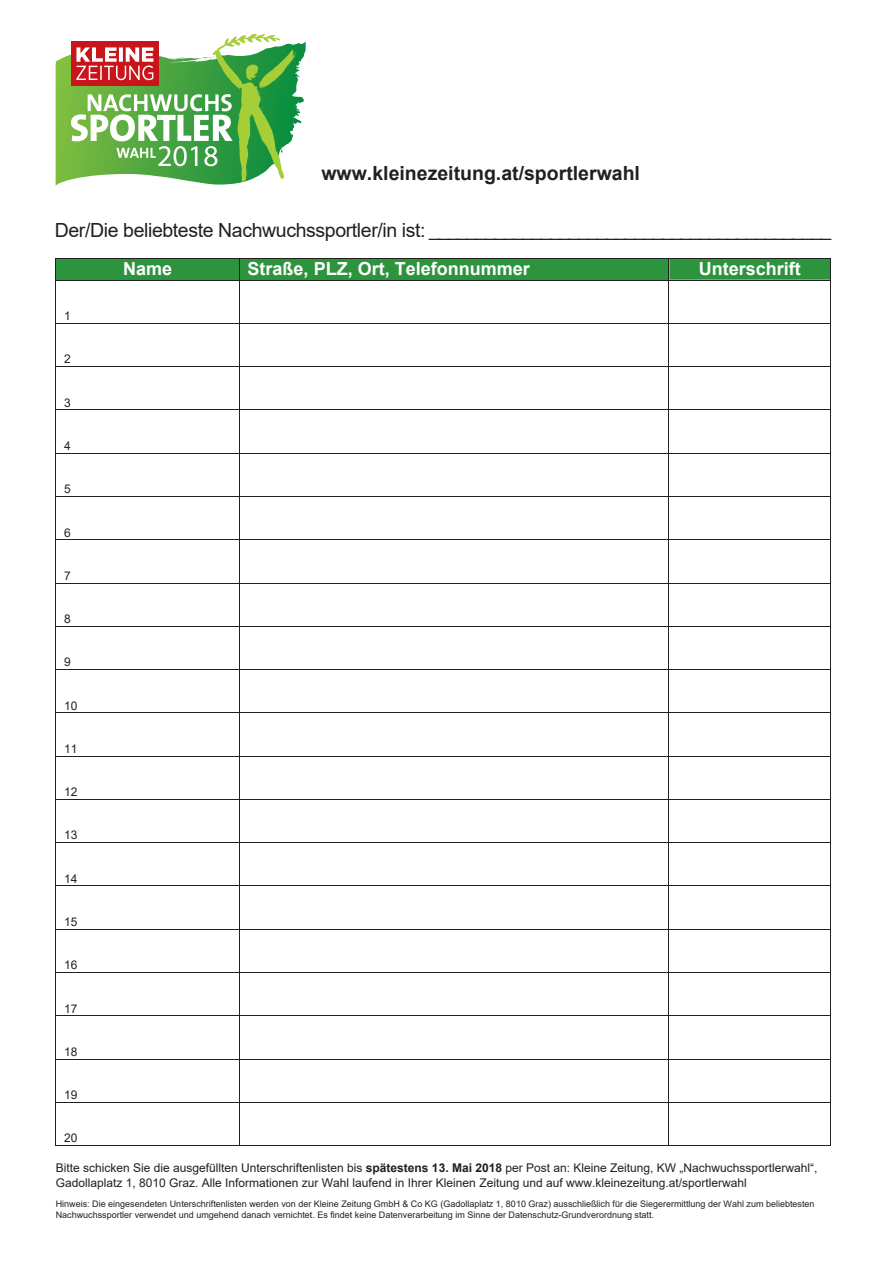
<style>
.page{position:relative;width:893px;height:1263px;background:#fff}
.page>*{position:absolute;margin:0;border:0;box-sizing:border-box;transform-origin:0 0}
.t1{font:19.5px "Arial";letter-spacing:-.02em;color:#231f20}
.t2{font:700 19.5px "Arial";color:#231f20}
.t3{font:700 18px "Arial";color:#fff}
.t4{font:12px/14.4px "Arial";color:#231f20}
.t5{font:9px/10.8px "Arial";color:#231f20}
.s1{font-weight:700}
</style>
<div class="page">
<div style="left:56px;top:258px;width:183px;height:22px;background:#2c943d"></div>
<div style="left:240px;top:258px;width:429px;height:22px;background:#2c943d"></div>
<hr style="left:56px;top:258px;width:775px;height:1px;background:#231f20">
<svg style="left:239px;top:259px;width:1px;height:21px"></svg>
<div style="left:669px;top:259px;width:162px;height:21px;background:#2c943d"></div>
<hr style="left:56px;top:280px;width:775px;height:1px;background:#231f20">
<hr style="left:56px;top:280px;width:1px;height:43px;background:#231f20">
<hr style="left:239px;top:280px;width:1px;height:43px;background:#231f20">
<hr style="left:669px;top:280px;width:1px;height:43px;background:#231f20">
<hr style="left:831px;top:280px;width:1px;height:43px;background:#231f20">
<hr style="left:56px;top:323px;width:775px;height:1px;background:#231f20">
<hr style="left:56px;top:324px;width:1px;height:42px;background:#231f20">
<hr style="left:239px;top:324px;width:1px;height:42px;background:#231f20">
<hr style="left:669px;top:324px;width:1px;height:42px;background:#231f20">
<hr style="left:831px;top:324px;width:1px;height:42px;background:#231f20">
<hr style="left:56px;top:366px;width:775px;height:1px;background:#231f20">
<hr style="left:56px;top:367px;width:1px;height:42px;background:#231f20">
<hr style="left:239px;top:367px;width:1px;height:42px;background:#231f20">
<hr style="left:669px;top:367px;width:1px;height:42px;background:#231f20">
<hr style="left:831px;top:367px;width:1px;height:42px;background:#231f20">
<hr style="left:56px;top:409px;width:775px;height:1px;background:#231f20">
<hr style="left:56px;top:410px;width:1px;height:43px;background:#231f20">
<hr style="left:239px;top:410px;width:1px;height:43px;background:#231f20">
<hr style="left:669px;top:410px;width:1px;height:43px;background:#231f20">
<hr style="left:831px;top:410px;width:1px;height:43px;background:#231f20">
<hr style="left:56px;top:453px;width:775px;height:1px;background:#231f20">
<hr style="left:56px;top:453px;width:1px;height:43px;background:#231f20">
<hr style="left:239px;top:453px;width:1px;height:43px;background:#231f20">
<hr style="left:669px;top:453px;width:1px;height:43px;background:#231f20">
<hr style="left:831px;top:453px;width:1px;height:43px;background:#231f20">
<hr style="left:56px;top:496px;width:775px;height:1px;background:#231f20">
<hr style="left:56px;top:497px;width:1px;height:42px;background:#231f20">
<hr style="left:239px;top:497px;width:1px;height:42px;background:#231f20">
<hr style="left:669px;top:497px;width:1px;height:42px;background:#231f20">
<hr style="left:831px;top:497px;width:1px;height:42px;background:#231f20">
<hr style="left:56px;top:539px;width:775px;height:1px;background:#231f20">
<hr style="left:56px;top:540px;width:1px;height:43px;background:#231f20">
<hr style="left:239px;top:540px;width:1px;height:43px;background:#231f20">
<hr style="left:669px;top:540px;width:1px;height:43px;background:#231f20">
<hr style="left:831px;top:540px;width:1px;height:43px;background:#231f20">
<hr style="left:56px;top:583px;width:775px;height:1px;background:#231f20">
<hr style="left:56px;top:583px;width:1px;height:43px;background:#231f20">
<hr style="left:239px;top:583px;width:1px;height:43px;background:#231f20">
<hr style="left:669px;top:583px;width:1px;height:43px;background:#231f20">
<hr style="left:831px;top:583px;width:1px;height:43px;background:#231f20">
<hr style="left:56px;top:626px;width:775px;height:1px;background:#231f20">
<hr style="left:56px;top:627px;width:1px;height:42px;background:#231f20">
<hr style="left:239px;top:627px;width:1px;height:42px;background:#231f20">
<hr style="left:669px;top:627px;width:1px;height:42px;background:#231f20">
<hr style="left:831px;top:627px;width:1px;height:42px;background:#231f20">
<hr style="left:56px;top:669px;width:775px;height:1px;background:#231f20">
<hr style="left:56px;top:670px;width:1px;height:42px;background:#231f20">
<hr style="left:239px;top:670px;width:1px;height:42px;background:#231f20">
<hr style="left:669px;top:670px;width:1px;height:42px;background:#231f20">
<hr style="left:831px;top:670px;width:1px;height:42px;background:#231f20">
<hr style="left:56px;top:712px;width:775px;height:1px;background:#231f20">
<hr style="left:56px;top:713px;width:1px;height:43px;background:#231f20">
<hr style="left:239px;top:713px;width:1px;height:43px;background:#231f20">
<hr style="left:669px;top:713px;width:1px;height:43px;background:#231f20">
<hr style="left:831px;top:713px;width:1px;height:43px;background:#231f20">
<hr style="left:56px;top:756px;width:775px;height:1px;background:#231f20">
<hr style="left:56px;top:756px;width:1px;height:43px;background:#231f20">
<hr style="left:239px;top:756px;width:1px;height:43px;background:#231f20">
<hr style="left:669px;top:756px;width:1px;height:43px;background:#231f20">
<hr style="left:831px;top:756px;width:1px;height:43px;background:#231f20">
<hr style="left:56px;top:799px;width:775px;height:1px;background:#231f20">
<hr style="left:56px;top:800px;width:1px;height:42px;background:#231f20">
<hr style="left:239px;top:800px;width:1px;height:42px;background:#231f20">
<hr style="left:669px;top:800px;width:1px;height:42px;background:#231f20">
<hr style="left:831px;top:800px;width:1px;height:42px;background:#231f20">
<hr style="left:56px;top:842px;width:775px;height:1px;background:#231f20">
<hr style="left:56px;top:843px;width:1px;height:42px;background:#231f20">
<hr style="left:239px;top:843px;width:1px;height:42px;background:#231f20">
<hr style="left:669px;top:843px;width:1px;height:42px;background:#231f20">
<hr style="left:831px;top:843px;width:1px;height:42px;background:#231f20">
<hr style="left:56px;top:885px;width:775px;height:1px;background:#231f20">
<hr style="left:56px;top:886px;width:1px;height:43px;background:#231f20">
<hr style="left:239px;top:886px;width:1px;height:43px;background:#231f20">
<hr style="left:669px;top:886px;width:1px;height:43px;background:#231f20">
<hr style="left:831px;top:886px;width:1px;height:43px;background:#231f20">
<hr style="left:56px;top:929px;width:775px;height:1px;background:#231f20">
<hr style="left:56px;top:929px;width:1px;height:43px;background:#231f20">
<hr style="left:239px;top:929px;width:1px;height:43px;background:#231f20">
<hr style="left:669px;top:929px;width:1px;height:43px;background:#231f20">
<hr style="left:831px;top:929px;width:1px;height:43px;background:#231f20">
<hr style="left:56px;top:972px;width:775px;height:1px;background:#231f20">
<hr style="left:56px;top:973px;width:1px;height:42px;background:#231f20">
<hr style="left:239px;top:973px;width:1px;height:42px;background:#231f20">
<hr style="left:669px;top:973px;width:1px;height:42px;background:#231f20">
<hr style="left:831px;top:973px;width:1px;height:42px;background:#231f20">
<hr style="left:56px;top:1015px;width:775px;height:1px;background:#231f20">
<hr style="left:56px;top:1016px;width:1px;height:43px;background:#231f20">
<hr style="left:239px;top:1016px;width:1px;height:43px;background:#231f20">
<hr style="left:669px;top:1016px;width:1px;height:43px;background:#231f20">
<hr style="left:831px;top:1016px;width:1px;height:43px;background:#231f20">
<hr style="left:56px;top:1059px;width:775px;height:1px;background:#231f20">
<hr style="left:56px;top:1059px;width:1px;height:43px;background:#231f20">
<hr style="left:239px;top:1059px;width:1px;height:43px;background:#231f20">
<hr style="left:669px;top:1059px;width:1px;height:43px;background:#231f20">
<hr style="left:831px;top:1059px;width:1px;height:43px;background:#231f20">
<hr style="left:56px;top:1102px;width:775px;height:1px;background:#231f20">
<hr style="left:56px;top:1103px;width:1px;height:43px;background:#231f20">
<hr style="left:56px;top:1145px;width:183px;height:1px;background:#231f20">
<hr style="left:239px;top:1103px;width:1px;height:43px;background:#231f20">
<hr style="left:240px;top:1145px;width:429px;height:1px;background:#231f20">
<hr style="left:669px;top:1103px;width:1px;height:43px;background:#231f20">
<hr style="left:669px;top:1145px;width:162px;height:1px;background:#231f20">
<hr style="left:831px;top:1103px;width:1px;height:43px;background:#231f20">
<svg style="left:56px;top:34px;width:246px;height:152px"></svg>
<h1 class="t2" style="left:321px;top:160px;width:320px">www.kleinezeitung.at/sportlerwahl</h1>
<h1 class="t1" style="left:55px;top:216px;width:778px">Der/Die beliebteste Nachwuchssportler/in ist: ___________________________________________</h1>
<h3 class="t4" style="left:64px;top:309px;width:8px">1</h3>
<h3 class="t4" style="left:64px;top:352px;width:8px">2</h3>
<h3 class="t4" style="left:64px;top:395px;width:8px">3</h3>
<h3 class="t4" style="left:64px;top:438px;width:8px">4</h3>
<h3 class="t4" style="left:64px;top:482px;width:8px">5</h3>
<h3 class="t4" style="left:64px;top:525px;width:8px">6</h3>
<h3 class="t4" style="left:64px;top:568px;width:8px">7</h3>
<h3 class="t4" style="left:64px;top:612px;width:8px">8</h3>
<h3 class="t4" style="left:64px;top:655px;width:8px">9</h3>
<h3 class="t4" style="left:64px;top:698px;width:15px">10</h3>
<h3 class="t4" style="left:64px;top:741px;width:15px">11</h3>
<h3 class="t4" style="left:64px;top:785px;width:15px">12</h3>
<h3 class="t4" style="left:64px;top:828px;width:15px">13</h3>
<h3 class="t4" style="left:64px;top:871px;width:15px">14</h3>
<h3 class="t4" style="left:64px;top:914px;width:15px">15</h3>
<h3 class="t4" style="left:64px;top:958px;width:15px">16</h3>
<h3 class="t4" style="left:64px;top:1001px;width:15px">17</h3>
<h3 class="t4" style="left:64px;top:1044px;width:15px">18</h3>
<h3 class="t4" style="left:64px;top:1088px;width:15px">19</h3>
<h3 class="t4" style="left:64px;top:1131px;width:15px">20</h3>
<h2 class="t3" style="left:123px;top:256px;width:50px">Name</h2>
<h2 class="t3" style="left:248px;top:256px;width:284px">Straße, PLZ, Ort, Telefonnummer</h2>
<h2 class="t3" style="left:699px;top:256px;width:104px">Unterschrift</h2>
<p class="t4" style="left:56px;top:1161px;width:763px">Bitte schicken Sie die ausgefüllten Unterschriftenlisten bis <span class="s1">spätestens 13. Mai 2018</span> per Post an: Kleine Zeitung, KW „Nachwuchssportlerwahl“,<br>Gadollaplatz 1, 8010 Graz. Alle Informationen zur Wahl laufend in Ihrer Kleinen Zeitung und auf www.kleinezeitung.at/sportlerwahl</p>
<p class="t5" style="left:56px;top:1198px;width:760px">Hinweis: Die eingesendeten Unterschriftenlisten werden von der Kleine Zeitung GmbH &amp; Co KG (Gadollaplatz 1, 8010 Graz) ausschließlich für die Siegerermittlung der Wahl zum beliebtesten<br>Nachwuchssportler verwendet und umgehend danach vernichtet. Es findet keine Datenverarbeitung im Sinne der Datenschutz-Grundverordnung statt.</p>
</div>
